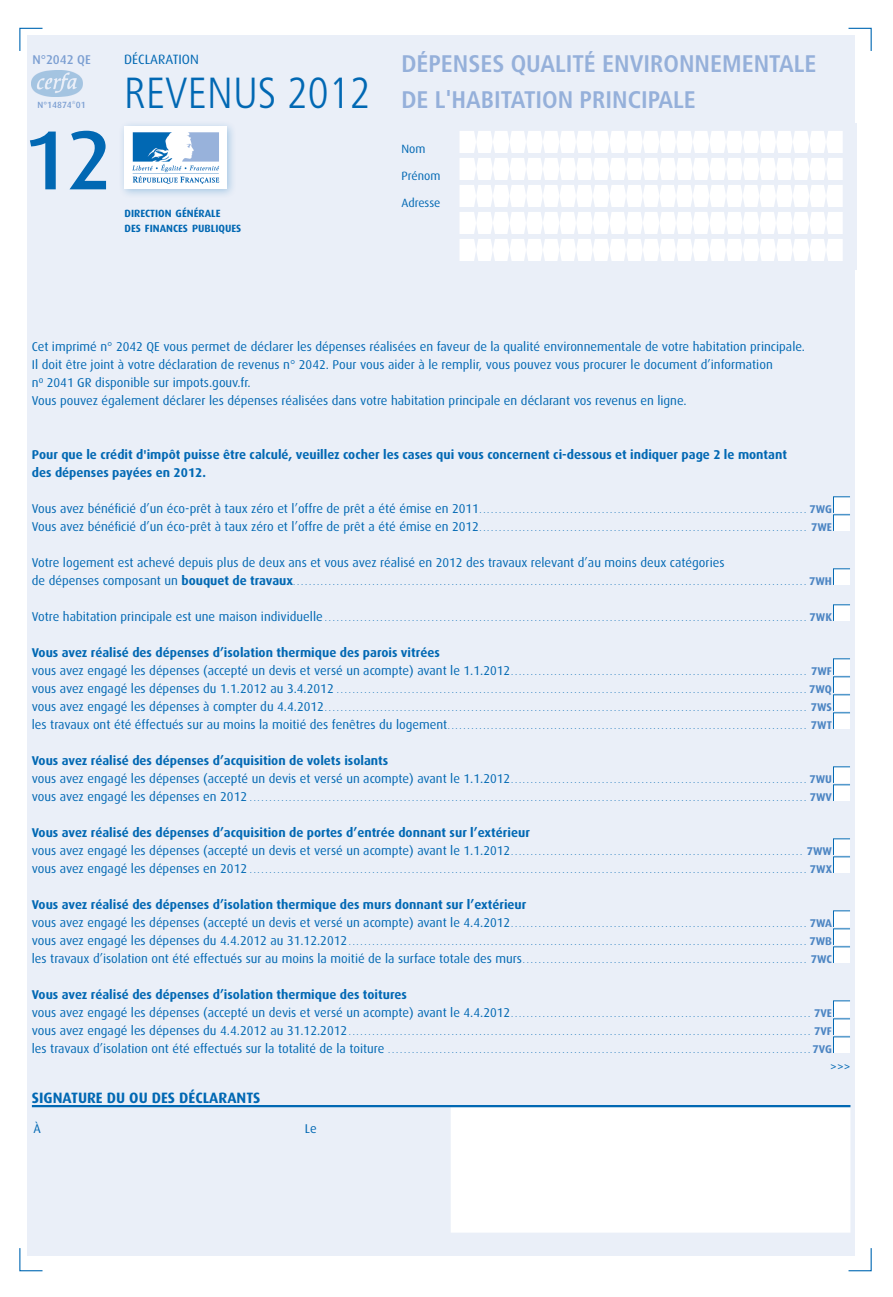
<style>
.page{position:relative;width:893px;height:1297px;background:#fff}
.page>*{position:absolute;margin:0;border:0;box-sizing:border-box;transform-origin:0 0}
.t1{font:500 84px "Dax";color:#0168b3}
.t2{font:300 condensed 43.5px "Frutiger";color:#0168b3}
.t3{font:700 condensed 24px/36px "Frutiger";color:#95b0da}
._2013titre3{font:700 15px "Dax";color:#0168b3}
.t4{font:13.5px "Dax";color:#0168b3}
._2013cdt_1champSaisi{font:12.75px/18px "Dax";color:#0168b3}
._2013titre1{font:700 12.75px/18px "Dax";color:#0168b3}
.cdt{font:500 12.75px "Dax";color:#7c9fd2}
.cdt-2{font:12.75px "Dax";color:#0168b3}
.cdt_champ{font:12px "Dax";color:#0168b3}
.cdt-3{font:700 10.5px "Dax";color:#0168b3}
._2013cdt_1champSaisi-2{font:300 condensed 9px "Frutiger";color:#0168b3}
.cdt-4{font:500 9px "Dax";color:#7c9fd2}
.s1{font-family:"Dax";font-weight:400;font-stretch:normal;font-size:12.75px}
.s2{font-family:"Dax";font-weight:700;font-stretch:normal;font-size:11.25px;color:#4c85c3}
.s3{font-family:"Dax";font-weight:700;font-stretch:normal;font-size:12.75px}
.s4{font-family:"Frutiger";font-weight:300;font-stretch:condensed;font-size:9px}
.s5{font-weight:700;font-size:11.25px;color:#4c85c3}
</style>
<div class="page">
<div style="left:28px;top:35px;width:827px;height:1220px;background:#eaeff8"></div>
<img style="left:32px;top:70px;width:51px;height:26px">
<div style="left:118px;top:120px;width:119px;height:79px;background:#0168b3;opacity:.3"></div>
<div style="left:125px;top:126px;width:102px;height:63px;background:#fff"></div>
<img style="left:133px;top:132px;width:87px;height:52px">
<div style="left:451px;top:1107px;width:399px;height:126px;background:#fff"></div>
<hr style="left:32px;top:1105px;width:818px;height:2px;background:#0168b3">
<svg style="left:833px;top:496px;width:17px;height:35px"></svg>
<svg style="left:833px;top:568px;width:17px;height:17px"></svg>
<svg style="left:833px;top:604px;width:17px;height:17px"></svg>
<svg style="left:833px;top:658px;width:17px;height:71px"></svg>
<svg style="left:833px;top:766px;width:17px;height:35px"></svg>
<svg style="left:833px;top:838px;width:17px;height:35px"></svg>
<svg style="left:833px;top:910px;width:17px;height:53px"></svg>
<svg style="left:833px;top:1000px;width:17px;height:53px"></svg>
<div style="left:393px;top:123px;width:463px;height:147px;background:#eaeff8"></div>
<svg style="left:460px;top:131px;width:383px;height:130px"></svg>
<svg style="left:19px;top:1247px;width:25px;height:25px"></svg>
<svg style="left:847px;top:1248px;width:25px;height:24px"></svg>
<svg style="left:848px;top:27px;width:24px;height:24px"></svg>
<svg style="left:19px;top:27px;width:24px;height:25px"></svg>
<p class="cdt" style="left:32px;top:52px;width:60px">N°2042 QE</p>
<p class="cdt-4" style="left:38px;top:100px;width:49px">N°14874*01</p>
<p class="t1" style="left:23px;top:113px;width:91px">12</p>
<p class="t4" style="left:124px;top:52px;width:76px">DÉCLARATION</p>
<p class="t2" style="left:124px;top:68px;width:248px">REVENUS 2012</p>
<p class="cdt-3" style="left:125px;top:208px;width:97px">DIRECTION GÉNÉRALE</p>
<p class="cdt-3" style="left:125px;top:223px;width:118px">DES FINANCES PUBLIQUES</p>
<p class="t3" style="left:401px;top:46px;width:416px">DÉPENSES QUALITÉ ENVIRONNEMENTALE<br>DE L'HABITATION PRINCIPALE</p>
<p class="cdt_champ" style="left:401px;top:142px;width:26px">Nom</p>
<p class="cdt_champ" style="left:401px;top:169px;width:41px">Prénom</p>
<p class="cdt_champ" style="left:401px;top:196px;width:41px">Adresse</p>
<p class="_2013cdt_1champSaisi" style="left:32px;top:338px;width:775px">Cet imprimé n° 2042 QE vous permet de déclarer les dépenses réalisées en faveur de la qualité environnementale de votre habitation principale.<br>Il doit être joint à votre déclaration de revenus n° 2042. Pour vous aider à le remplir, vous pouvez vous procurer le document d’information<br>n<sup>o</sup> 2041 GR disponible sur impots.gouv.fr.</p>
<p class="_2013cdt_1champSaisi" style="left:32px;top:392px;width:656px">Vous pouvez également déclarer les dépenses réalisées dans votre habitation principale en déclarant vos revenus en ligne.</p>
<p class="_2013titre1" style="left:32px;top:446px;width:757px">Pour que le crédit d'impôt puisse être calculé, veuillez cocher les cases qui vous concernent ci-dessous et indiquer page 2 le montant des dépenses payées en 2012.</p>
<p class="_2013cdt_1champSaisi-2" style="left:32px;top:505px;width:802px"><span class="s1">Vous avez bénéficié d’un éco-prêt à taux zéro et l’offre de prêta été émise en 2011</span>................................................................................... <span class="s2">7WG</span></p>
<p class="_2013cdt_1champSaisi-2" style="left:32px;top:523px;width:802px"><span class="s1">Vous avez bénéficié d’un éco-prêt à taux zéro et l’offre de prêta été émise en 2012</span>................................................................................... <span class="s2">7WE</span></p>
<p class="_2013cdt_1champSaisi" style="left:32px;top:554px;width:694px">Votre logement est achevé depuis plus de deux ans et vous avez réalisé en 2012 des travaux relevant d’au moins deux catégories</p>
<p class="_2013cdt_1champSaisi-2" style="left:32px;top:577px;width:802px"><span class="s1">de dépenses composant un</span> <span class="s3">bouquet de travaux</span>..................................................................................................................................<span class="s2">7WH</span></p>
<p class="_2013cdt_1champSaisi-2" style="left:32px;top:613px;width:802px"><span class="s1">Votre habitation principale est une maison individuelle</span>.......................................................................................................................... <span class="s2">7WK</span></p>
<p class="_2013titre1" style="left:32px;top:644px;width:409px">Vous avez réalisé des dépenses d’isolation thermique des parois vitrées</p>
<p class="_2013cdt_1champSaisi-2" style="left:32px;top:667px;width:802px"><span class="s1">vous avez engagé les dépenses (accepté un devis et versé un acompte) avant le 1.1.2012</span>........................................................................... <span class="s2">7WF</span></p>
<p class="_2013cdt_1champSaisi-2" style="left:32px;top:685px;width:802px"><span class="s1">vous avez engagé les dépenses du 1.1.2012 au 3.4.2012</span> ....................................................................................................................... <span class="s2">7WQ</span></p>
<p class="_2013cdt_1champSaisi-2" style="left:32px;top:703px;width:802px"><span class="s1">vous avez engagé les dépenses à compter du 4.4.2012</span>.......................................................................................................................... <span class="s2">7WS</span></p>
<p class="_2013cdt_1champSaisi-2" style="left:32px;top:721px;width:802px"><span class="s1">les travauxont été éffectués sur au moins la moitié des fenêtres du logement</span>........................................................................................... <span class="s2">7WT</span></p>
<p class="_2013titre1" style="left:32px;top:752px;width:358px">Vous avez réalisé des dépenses d’acquisition de volets isolants</p>
<p class="_2013cdt_1champSaisi-2" style="left:32px;top:775px;width:802px"><span class="s1">vous avez engagé les dépenses (accepté un devis et versé un acompte) avant le 1.1.2012</span>........................................................................... <span class="s2">7WU</span></p>
<p class="_2013cdt_1champSaisi-2" style="left:32px;top:793px;width:802px"><span class="s1">vous avez engagé les dépenses en 2012</span>............................................................................................................................................. <span class="s2">7WV</span></p>
<p class="_2013titre1" style="left:32px;top:824px;width:500px">Vous avez réalisé des dépenses d’acquisition de portes d’entrée donnant sur l’extérieur</p>
<p class="_2013cdt_1champSaisi-2" style="left:32px;top:847px;width:802px"><span class="s1">vous avez engagé les dépenses (accepté un devis et versé un acompte) avant le 1.1.2012</span>.......................................................................... <span class="s2">7WW</span></p>
<p class="_2013cdt_1champSaisi-2" style="left:32px;top:865px;width:802px"><span class="s1">vous avez engagé les dépenses en 2012</span>............................................................................................................................................. <span class="s2">7WX</span></p>
<p class="_2013titre1" style="left:32px;top:896px;width:496px">Vous avez réalisé des dépenses d’isolation thermique des murs donnant sur l’extérieur</p>
<p class="_2013cdt_1champSaisi-2" style="left:32px;top:919px;width:802px"><span class="s1">vous avez engagé les dépenses (accepté un devis et versé un acompte) avant le 4.4.2012</span>........................................................................... <span class="s2">7WA</span></p>
<p class="_2013cdt_1champSaisi-2" style="left:32px;top:937px;width:802px"><span class="s1">vous avez engagé les dépenses du 4.4.2012 au 31.12.2012</span>.................................................................................................................... <span class="s2">7WB</span></p>
<p class="_2013cdt_1champSaisi" style="left:32px;top:950px;width:802px">les travaux d’isolation ont été effectués sur au moins la moitié de la surface totale des murs<span class="s4">........................................................................</span> <span class="s5">7WC</span></p>
<p class="_2013titre1" style="left:32px;top:986px;width:376px">Vous avez réalisé des dépenses d’isolation thermique des toitures</p>
<p class="_2013cdt_1champSaisi-2" style="left:32px;top:1009px;width:802px"><span class="s1">vous avez engagé les dépenses (accepté un devis et versé un acompte) avant le 4.4.2012</span>............................................................................ <span class="s2">7VE</span></p>
<p class="_2013cdt_1champSaisi-2" style="left:32px;top:1027px;width:802px"><span class="s1">vous avez engagé les dépenses du 4.4.2012 au 31.12.2012</span>..................................................................................................................... <span class="s2">7VF</span></p>
<p class="_2013cdt_1champSaisi-2" style="left:32px;top:1045px;width:802px"><span class="s1">les travaux d’isolation ont été effectués sur la totalité de la toiture</span> ...........................................................................................................<span class="s2">7VG</span></p>
<p class="cdt-2" style="left:830px;top:1060px;width:22px">&gt;&gt;&gt;</p>
<p class="_2013titre3" style="left:32px;top:1089px;width:230px">SIGNATURE DU OU DES DÉCLARANTS</p>
<p class="cdt-2" style="left:33px;top:1121px;width:9px">À</p>
<p class="cdt-2" style="left:305px;top:1121px;width:13px">Le</p>
</div>
